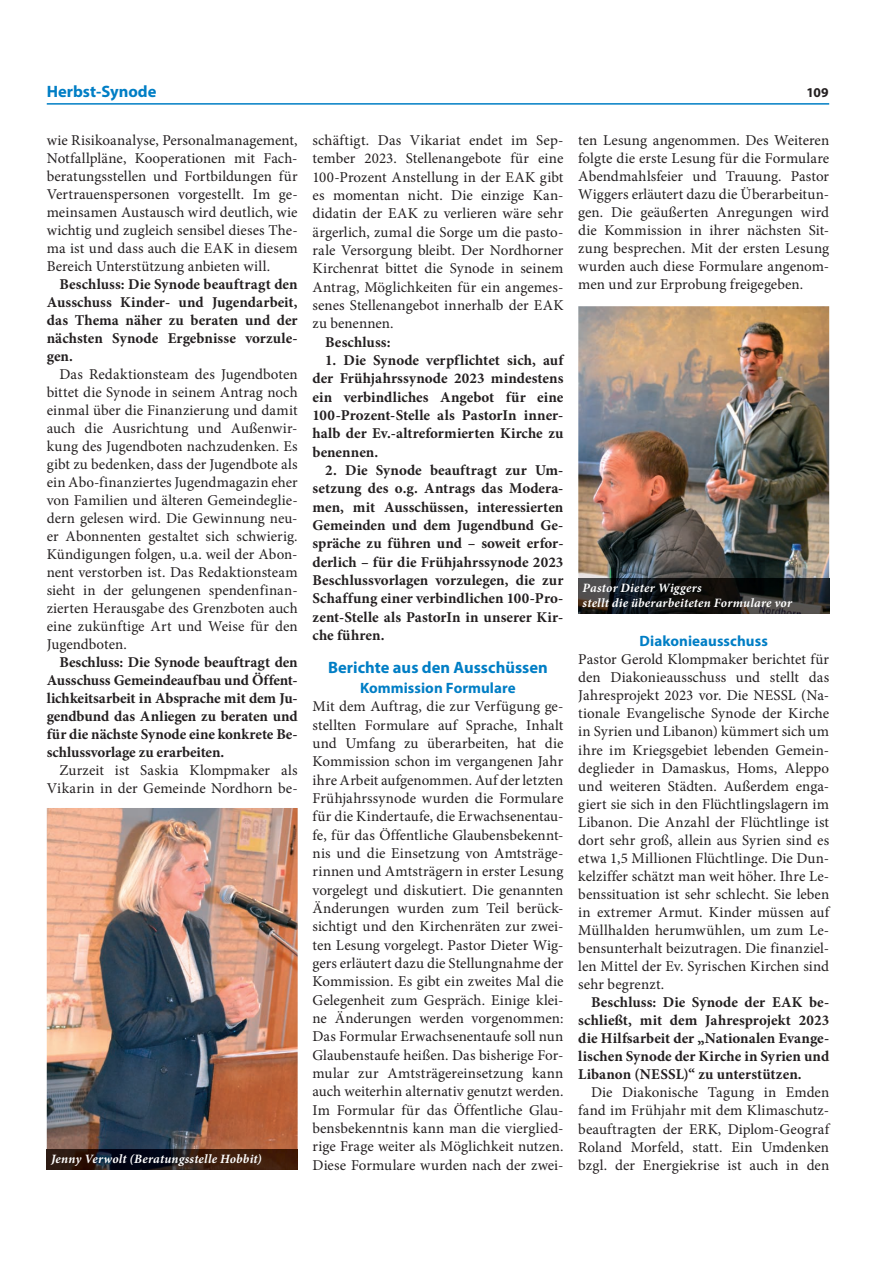
<style>
.page{position:relative;width:893px;height:1263px;background:#fff}
.page>*{position:absolute;margin:0;border:0;box-sizing:border-box;transform-origin:0 0}
.t1{font:700 16.5px "Myriad Pro";color:#007ec5}
.t2{font:15px/18px "Minion Pro";color:#231f20;text-align:justify}
.t3{font:700 15px/18.3px "Minion Pro";color:#231f20;text-align:justify}
.t4{font:700 15px "Myriad Pro";letter-spacing:.005em;color:#007ec5}
.t5{font:700 13.5px "Myriad Pro";color:#231f20}
.t6{font:italic 700 12.75px/15.3px "Minion Pro";letter-spacing:.02em;color:#fff}
</style>
<div class="page">
<hr style="left:47px;top:103px;width:782px;height:2px;background:#007ec5">
<img style="left:47px;top:808px;width:251px;height:341px">
<img style="left:47px;top:1149px;width:251px;height:20px">
<img style="left:578px;top:306px;width:251px;height:272px">
<img style="left:578px;top:578px;width:251px;height:35px">
<p class="t1" style="left:47px;top:81px;width:111px">Herbst-Synode</p>
<p class="t5" style="left:806px;top:83px;width:24px">109</p>
<p class="t2" style="left:578px;top:131px;width:252px">ten Lesung angenommen. Des Weiteren folgte die erste Lesung für die Formulare Abendmahlsfeier und Trauung. Pastor Wiggers erläutert dazu die Überarbeitun&shy;gen. Die geäußerten Anregungen wird die Kommission in ihrer nächsten Sit&shy;zung besprechen. Mit der ersten Lesung wurden auch diese Formulare angenom&shy;men und zur Erprobung freigegeben.</p>
<p class="t2" style="left:47px;top:131px;width:252px">wie Risikoanalyse, Personalmanagement, Notfallpläne, Kooperationen mit Fach&shy;beratungsstellen und Fortbildungen für Vertrauenspersonen vorgestellt. Im ge&shy;meinsamen Austausch wird deutlich, wie wichtig und zugleich sensibel dieses The&shy;ma ist und dass auch die EAK in diesem Bereich Unterstützung anbieten will.</p>
<p class="t3" style="left:47px;top:275px;width:252px;text-indent:13px">Beschluss: Die Synode beauftragt den Ausschuss Kinder- und Jugendarbeit, das Thema näher zu beraten und der nächsten Synode Ergebnisse vorzule&shy;gen.</p>
<p class="t2" style="left:47px;top:365px;width:252px;text-indent:13px">Das Redaktionsteam des Jugendboten bittet die Synode in seinem Antrag noch einmal über die Finanzierung und damit auch die Ausrichtung und Außenwir&shy;kung des Jugendboten nachzudenken. Es gibt zu bedenken, dass der Jugendbote als ein Abo-finanziertes Jugendmagazin eher von Familien und älteren Gemeindeglie&shy;dern gelesen wird. Die Gewinnung neu&shy;er Abonnenten gestaltet sich schwierig.<br>Kündigungen folgen, u.a. weil der Abon&shy;nent verstorben ist. Das Redaktionsteam sieht in der gelungenen spendenfinan&shy;zierten Herausgabe des Grenzboten auch eine zukünftige Art und Weise für den Jugendboten.</p>
<p class="t3" style="left:47px;top:653px;width:252px;text-indent:13px">Beschluss: Die Synode beauftragt den Ausschuss Gemeindeaufbau und Öffent&shy;lichkeitsarbeit in Absprache mit dem Ju&shy;gendbund das Anliegen zu beraten und für die nächste Synode eine konkrete Be&shy;schlussvorlage zu erarbeiten.</p>
<p class="t2" style="left:47px;top:761px;width:252px;text-align:right">Zurzeit ist Saskia Klompmaker als<br>Vikarin in der Gemeinde Nordhorn be-</p>
<p class="t2" style="left:313px;top:131px;width:252px">schäftigt. Das Vikariat endet im Sep&shy;tember 2023. Stellenangebote für eine 100-Prozent Anstellung in der EAK gibt es momentan nicht. Die einzige Kan&shy;didatin der EAK zu verlieren wäre sehr ärgerlich, zumal die Sorge um die pasto&shy;rale Versorgung bleibt. Der Nordhorner Kirchenrat bittet die Synode in seinem Antrag, Möglichkeiten für ein angemes&shy;senes Stellenangebot innerhalb der EAK zu benennen.</p>
<p class="t3" style="left:325px;top:332px;width:67px">Beschluss:</p>
<p class="t3" style="left:313px;top:351px;width:252px;text-indent:13px">1. Die Synode verpflichtet sich, auf der Frühjahrssynode 2023 mindestens ein verbindliches Angebot für eine 100-Prozent-Stelle als PastorIn inner&shy;halb der Ev.-altreformierten Kirche zu benennen.</p>
<p class="t3" style="left:313px;top:461px;width:252px;text-indent:13px">2. Die Synode beauftragt zur Um&shy;setzung des o.g. Antrags das Modera&shy;men, mit Ausschüssen, interessierten Gemeinden und dem Jugendbund Ge&shy;spräche zu führen und – soweit erfor&shy;derlich – für die Frühjahrssynode 2023<br>Beschlussvorlagen vorzulegen, die zur Schaffung einer verbindlichen 100-Pro&shy;zent-Stelle als PastorIn in unserer Kir&shy;che führen.</p>
<p class="t1" style="left:328px;top:656px;width:221px">Berichte aus den Ausschüssen</p>
<p class="t4" style="left:360px;top:678px;width:157px">Kommission Formulare</p>
<p class="t2" style="left:313px;top:697px;width:252px">Mit dem Auftrag, die zur Verfügung ge&shy;stellten Formulare auf Sprache, Inhalt und Umfang zu überarbeiten, hat die Kommission schon im vergangenen Jahr ihre Arbeit aufgenommen. Auf der letzten Frühjahrssynode wurden die Formulare für die Kindertaufe, die Erwachsenentau&shy;fe, für das Öffentliche Glaubensbekennt&shy;nis und die Einsetzung von Amtsträge&shy;rinnen und Amtsträgern in erster Lesung vorgelegt und diskutiert. Die genannten Änderungen wurden zum Teil berück&shy;sichtigt und den Kirchenräten zur zwei&shy;ten Lesung vorgelegt. Pastor Dieter Wig&shy;gers erläutert dazu die Stellungnahme der Kommission. Es gibt ein zweites Mal die Gelegenheit zum Gespräch. Einige klei&shy;ne Änderungen werden vorgenommen:<br>Das Formular Erwachsenentaufe soll nun Glaubenstaufe heißen. Das bisherige For&shy;mular zur Amtsträgereinsetzung kann auch weiterhin alternativ genutzt werden.<br>Im Formular für das Öffentliche Glau&shy;bensbekenntnis kann man die vierglied&shy;rige Frage weiter als Möglichkeit nutzen.<br>Diese Formulare wurden nach der zwei-</p>
<p class="t6" style="left:583px;top:580px;width:211px">Pastor Dieter Wiggers<br>stellt die überarbeiteten Formulare vor</p>
<p class="t4" style="left:640px;top:631px;width:130px">Diakonieausschuss</p>
<p class="t2" style="left:578px;top:650px;width:252px">Pastor Gerold Klompmaker berichtet für den Diakonieausschuss und stellt das Jahresprojekt 2023 vor. Die NESSL (Na&shy;tionale Evangelische Synode der Kirche in Syrien und Libanon) kümmert sich um ihre im Kriegsgebiet lebenden Gemein&shy;deglieder in Damaskus, Homs, Aleppo und weiteren Städten. Außerdem enga&shy;giert sie sich in den Flüchtlingslagern im Libanon. Die Anzahl der Flüchtlinge ist dort sehr groß, allein aus Syrien sind es etwa 1,5 Millionen Flüchtlinge. Die Dun&shy;kelziffer schätzt man weit höher. Ihre Le&shy;benssituation ist sehr schlecht. Sie leben in extremer Armut. Kinder müssen auf Müllhalden herumwühlen, um zum Le&shy;bensunterhalt beizutragen. Die finanziel&shy;len Mittel der Ev. Syrischen Kirchen sind sehr begrenzt.</p>
<p class="t3" style="left:578px;top:993px;width:252px;text-indent:13px">Beschluss: Die Synode der EAK be&shy;schließt, mit dem Jahresprojekt 2023 die Hilfsarbeit der „Nationalen Evange&shy;lischen Synode der Kirche in Syrien und Libanon (NESSL)“ zu unterstützen.</p>
<p class="t2" style="left:578px;top:1084px;width:252px;text-indent:13px">Die Diakonische Tagung in Emden fand im Frühjahr mit dem Klimaschutz&shy;beauftragten der ERK, Diplom-Geograf Roland Morfeld, statt. Ein Umdenken bzgl. der Energiekrise ist auch in den</p>
<p class="t6" style="left:51px;top:1151px;width:212px">Jenny Verwolt (Beratungsstelle Hobbit)</p>
</div>
